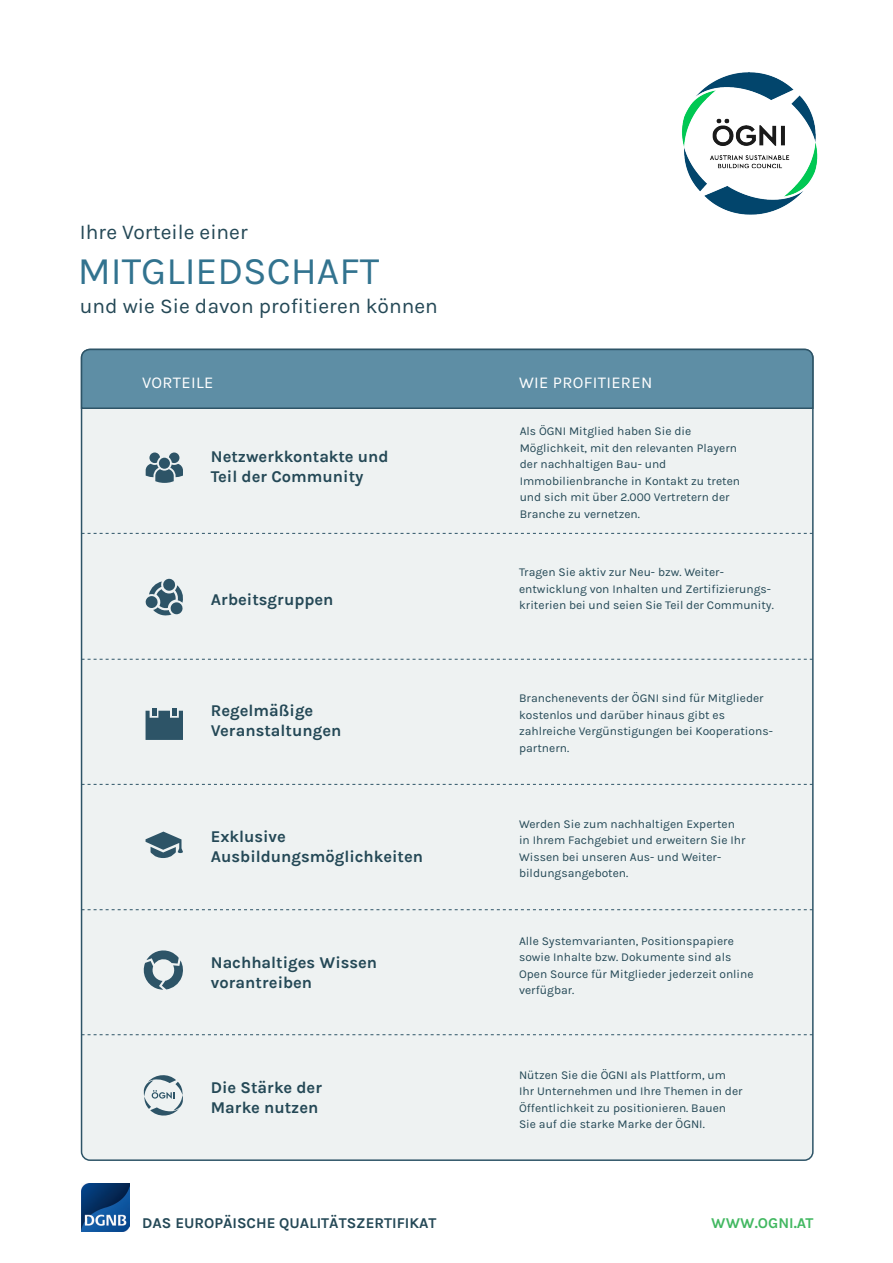
<style>
.page{position:relative;width:893px;height:1263px;background:#fff}
.page>*{position:absolute;margin:0;border:0;box-sizing:border-box;transform-origin:0 0}
.t1{font:39px "Karmilla";color:#32738f}
.t2{font:21px "Karmilla";color:#244856}
.t3{font:700 16.5px "Karla";color:#244856}
.t4{font:16.5px "Karmilla";letter-spacing:.02em;color:#fff}
.t5{font:700 15px "Karla";color:#244856}
.t6{font:700 15px "Karla";color:#42b861}
.t7{font:12px/16.5px "Karla";color:#244856}
.s1{font-family:"Karmilla"}
</style>
<div class="page">
<div style="left:82px;top:349px;width:731px;height:811px;background:#eef2f2;border-radius:9px"></div>
<svg style="left:80px;top:348px;width:734px;height:62px;background:#5f8da3"></svg>
<svg style="left:82px;top:533px;width:731px;height:1px"></svg>
<svg style="left:82px;top:659px;width:731px;height:1px"></svg>
<svg style="left:82px;top:784px;width:731px;height:1px"></svg>
<svg style="left:82px;top:909px;width:731px;height:1px"></svg>
<svg style="left:82px;top:1034px;width:731px;height:1px"></svg>
<svg style="left:145px;top:579px;width:38px;height:37px"></svg>
<svg style="left:146px;top:708px;width:37px;height:32px"></svg>
<svg style="left:146px;top:452px;width:37px;height:31px"></svg>
<svg style="left:143px;top:950px;width:40px;height:40px"></svg>
<svg style="left:146px;top:831px;width:37px;height:27px"></svg>
<svg style="left:143px;top:1075px;width:40px;height:41px"></svg>
<img style="left:682px;top:72px;width:136px;height:143px">
<img style="left:81px;top:1184px;width:48px;height:48px">
<p class="t2" style="left:80px;top:219px;width:170px">Ihre Vorteile einer</p>
<p class="t1" style="left:78px;top:247px;width:303px">MITGLIEDSCHAFT</p>
<p class="t2" style="left:80px;top:293px;width:359px">und wie Sie davon profitieren können</p>
<p class="t4" style="left:142px;top:373px;width:73px">VORTEILE</p>
<p class="t4" style="left:519px;top:373px;width:135px">WIE PROFITIEREN</p>
<p class="t3" style="left:211px;top:447px;width:179px">Netzwerkkontakte und</p>
<p class="t3" style="left:211px;top:467px;width:154px">Teil der Community</p>
<p class="t3" style="left:211px;top:590px;width:124px">Arbeitsgruppen</p>
<p class="t3" style="left:211px;top:701px;width:104px">Regelmä<span class="s1">ß</span>ige</p>
<p class="t3" style="left:211px;top:721px;width:132px">Veranstaltungen</p>
<p class="t3" style="left:211px;top:827px;width:77px">Exklusive</p>
<p class="t3" style="left:211px;top:847px;width:214px">Ausbildungsmöglichkeiten</p>
<p class="t3" style="left:211px;top:953px;width:168px">Nachhaltiges Wissen</p>
<p class="t3" style="left:211px;top:972px;width:103px">vorantreiben</p>
<p class="t3" style="left:211px;top:1078px;width:113px">Die Stärke der</p>
<p class="t3" style="left:211px;top:1098px;width:109px">Marke nutzen</p>
<p class="t7" style="left:520px;top:423px;width:222px">Als ÖGNI Mitglied haben Sie die Möglichkeit, mit den relevanten Playern der nachhaltigen Bau- und Immobilienbranche in Kontakt zu treten und sich mit über 2.000 Vertretern der Branche zu vernetzen.</p>
<p class="t7" style="left:519px;top:564px;width:206px">Tragen Sie aktiv zur Neu- bzw. Weiter-</p>
<p class="t7" style="left:519px;top:581px;width:256px">entwicklung von Inhalten und Zertifizierungs&shy;kriterien bei und seien Sie Teil der Community.</p>
<p class="t7" style="left:519px;top:690px;width:246px">Branchenevents der ÖGNI sind für Mitglieder kostenlos und darüber hinaus gibt es</p>
<p class="t7" style="left:519px;top:723px;width:255px">zahlreiche Vergünstigungen bei Kooperations&shy;partnern.</p>
<p class="t7" style="left:519px;top:815px;width:217px">Werden Sie zum nachhaltigen Experten</p>
<p class="t7" style="left:519px;top:832px;width:228px">in Ihrem Fachgebiet und erweitern Sie Ihr</p>
<p class="t7" style="left:519px;top:848px;width:204px">Wissen bei unseren Aus- und Weiter-</p>
<p class="t7" style="left:519px;top:865px;width:111px">bildungsangeboten.</p>
<p class="t7" style="left:519px;top:933px;width:236px">Alle Systemvarianten, Positionspapiere sowie Inhalte bzw. Dokumente sind als Open Source für Mitglieder jederzeit online verfügbar.</p>
<p class="t7" style="left:519px;top:1066px;width:225px">Nützen Sie die ÖGNI als Plattform, um<br>Ihr Unternehmen und Ihre Themen in der<br>Öffentlichkeit zu positionieren. Bauen</p>
<p class="t7" style="left:519px;top:1116px;width:187px">Sie auf die starke Marke der ÖGNI.</p>
<p class="t5" style="left:142px;top:1214px;width:296px">DAS EUROPÄISCHE QUALITÄTSZERTIFIKAT</p>
<p class="t6" style="left:711px;top:1214px;width:104px">WWW.OGNI.AT</p>
</div>
